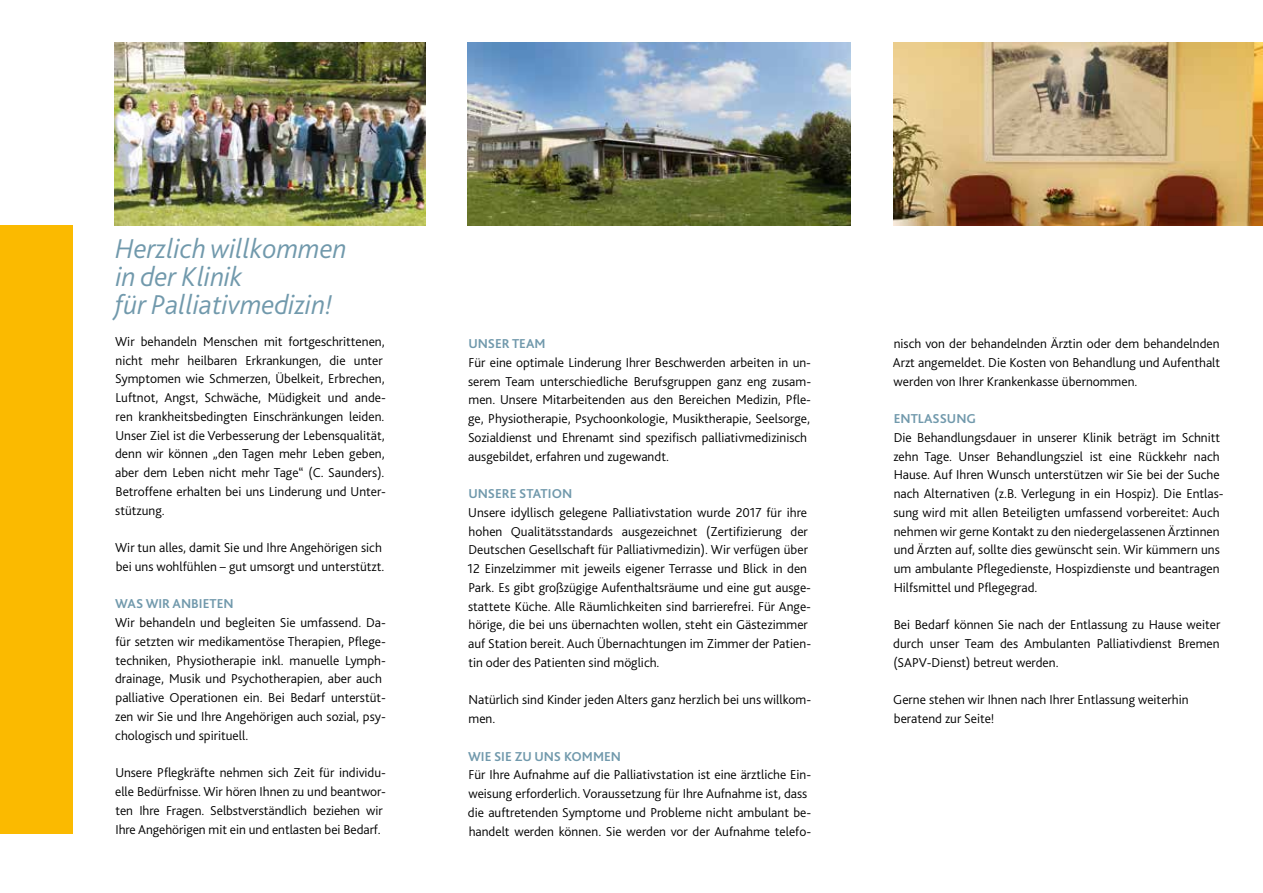
<style>
.page{position:relative;width:1263px;height:893px;background:#fff}
.page>*{position:absolute;margin:0;border:0;box-sizing:border-box;transform-origin:0 0}
.t1{font:italic 300 28.5px/28.2px "Bliss 2";color:#7199ac}
.t2{font:300 13.5px/18.8px "Bliss 2";color:#000}
.t3{font:700 13.5px "Bliss 2";color:#7199ac}
</style>
<div class="page">
<div style="left:0;top:225px;width:72px;height:608px;background:#fbba00"></div>
<img style="left:468px;top:43px;width:382px;height:182px">
<img style="left:893px;top:43px;width:370px;height:182px">
<img style="left:115px;top:43px;width:310px;height:182px">
<h1 class="t1" style="left:115px;top:234px;width:233px">Herzlich willkommen in der Klinik<br>für Palliativmedizin!</h1>
<p class="t2" style="left:115px;top:332px;width:272px">Wir behandeln Menschen mit fortgeschrittenen, nicht mehr heilbaren Erkrankungen, die unter Symptomen wie Schmerzen, Übelkeit, Erbrechen, Luftnot, Angst, Schwäche, Müdigkeit und ande&shy;ren krankheitsbedingten Einschränkungen leiden.<br>Unser Ziel ist die Verbesserung der Lebensqualität, denn wir können „den Tagen mehr Leben geben, aber dem Leben nicht mehr Tage“ (C. Saunders).<br>Betroffene erhalten bei uns Linderung und Unter&shy;stützung.</p>
<p class="t2" style="left:115px;top:538px;width:271px">Wir tun alles, damit Sie und Ihre Angehörigen sich bei uns wohlfühlen – gut umsorgt und unterstützt.</p>
<p class="t3" style="left:115px;top:596px;width:120px">WAS WIR ANBIETEN</p>
<p class="t2" style="left:115px;top:613px;width:272px">Wir behandeln und begleiten Sie umfassend. Da&shy;für setzten wir medikamentöse Therapien, Pflege&shy;techniken, Physiotherapie inkl. manuelle Lymph&shy;drainage, Musik und Psychotherapien, aber auch palliative Operationen ein. Bei Bedarf unterstüt&shy;zen wir Sie und Ihre Angehörigen auch sozial, psy&shy;chologisch und spirituell.</p>
<p class="t2" style="left:115px;top:763px;width:272px">Unsere Pflegkräfte nehmen sich Zeit für individu&shy;elle Bedürfnisse. Wir hören Ihnen zu und beantwor&shy;ten Ihre Fragen. Selbstverständlich beziehen wir Ihre Angehörigen mit ein und entlasten bei Bedarf.</p>
<p class="t3" style="left:468px;top:335px;width:79px">UNSER TEAM</p>
<p class="t2" style="left:468px;top:353px;width:345px">Für eine optimale Linderung Ihrer Beschwerden arbeiten in un&shy;serem Team unterschiedliche Berufsgruppen ganz eng zusam&shy;men. Unsere Mitarbeitenden aus den Bereichen Medizin, Pfle&shy;ge, Physiotherapie, Psychoonkologie, Musiktherapie, Seelsorge, Sozialdienst und Ehrenamt sind spezifisch palliativmedizinisch ausgebildet, erfahren und zugewandt.</p>
<p class="t3" style="left:468px;top:485px;width:105px">UNSERE STATION</p>
<p class="t2" style="left:467px;top:503px;width:345px">Unsere idyllisch gelegene Palliativstation wurde 2017 für ihre hohen Qualitätsstandards ausgezeichnet (Zertifizierung der Deutschen Gesellschaft für Palliativmedizin). Wir verfügen über 12 Einzelzimmer mit jeweils eigener Terrasse und Blick in den Park. Es gibt großzügige Aufenthaltsräume und eine gut ausge&shy;stattete Küche. Alle Räumlichkeiten sind barrierefrei. Für Ange&shy;hörige, die bei uns übernachten wollen, steht ein Gästezimmer auf Station bereit. Auch Übernachtungen im Zimmer der Patien&shy;tin oder des Patienten sind möglich.</p>
<p class="t2" style="left:468px;top:690px;width:344px">Natürlich sind Kinder jeden Alters ganz herzlich bei uns willkom&shy;men.</p>
<p class="t3" style="left:468px;top:748px;width:154px">WIE SIE ZU UNS KOMMEN</p>
<p class="t2" style="left:468px;top:765px;width:345px">Für Ihre Aufnahme auf die Palliativstation ist eine ärztliche Ein&shy;weisung erforderlich. Voraussetzung für Ihre Aufnahme ist, dass die auftretenden Symptome und Probleme nicht ambulant be&shy;handelt werden können. Sie werden vor der Aufnahme telefo-</p>
<p class="t2" style="left:893px;top:334px;width:329px;text-align:justify">nisch von der behandelnden Ärztin oder dem behandelnden Arzt angemeldet. Die Kosten von Behandlung und Aufenthalt werden von Ihrer Krankenkasse übernommen.</p>
<p class="t3" style="left:894px;top:410px;width:84px">ENTLASSUNG</p>
<p class="t2" style="left:893px;top:428px;width:332px">Die Behandlungsdauer in unserer Klinik beträgt im Schnitt zehn Tage. Unser Behandlungsziel ist eine Rückkehr nach Hause. Auf Ihren Wunsch unterstützen wir Sie bei der Suche nach Alternativen (z.B. Verlegung in ein Hospiz). Die Entlas&shy;sung wird mit allen Beteiligten umfassend vorbereitet: Auch nehmen wir gerne Kontakt zu den niedergelassenen Ärztinnen und Ärzten auf, sollte dies gewünscht sein. Wir kümmern uns um ambulante Pflegedienste, Hospizdienste und beantragen Hilfsmittel und Pflegegrad.</p>
<p class="t2" style="left:893px;top:615px;width:329px;text-align:justify">Bei Bedarf können Sie nach der Entlassung zu Hause weiter durch unser Team des Ambulanten Palliativdienst Bremen (SAPV-Dienst) betreut werden.</p>
<p class="t2" style="left:893px;top:690px;width:297px">Gerne stehen wir Ihnen nach Ihrer Entlassung weiterhin beratend zur Seite!</p>
</div>
